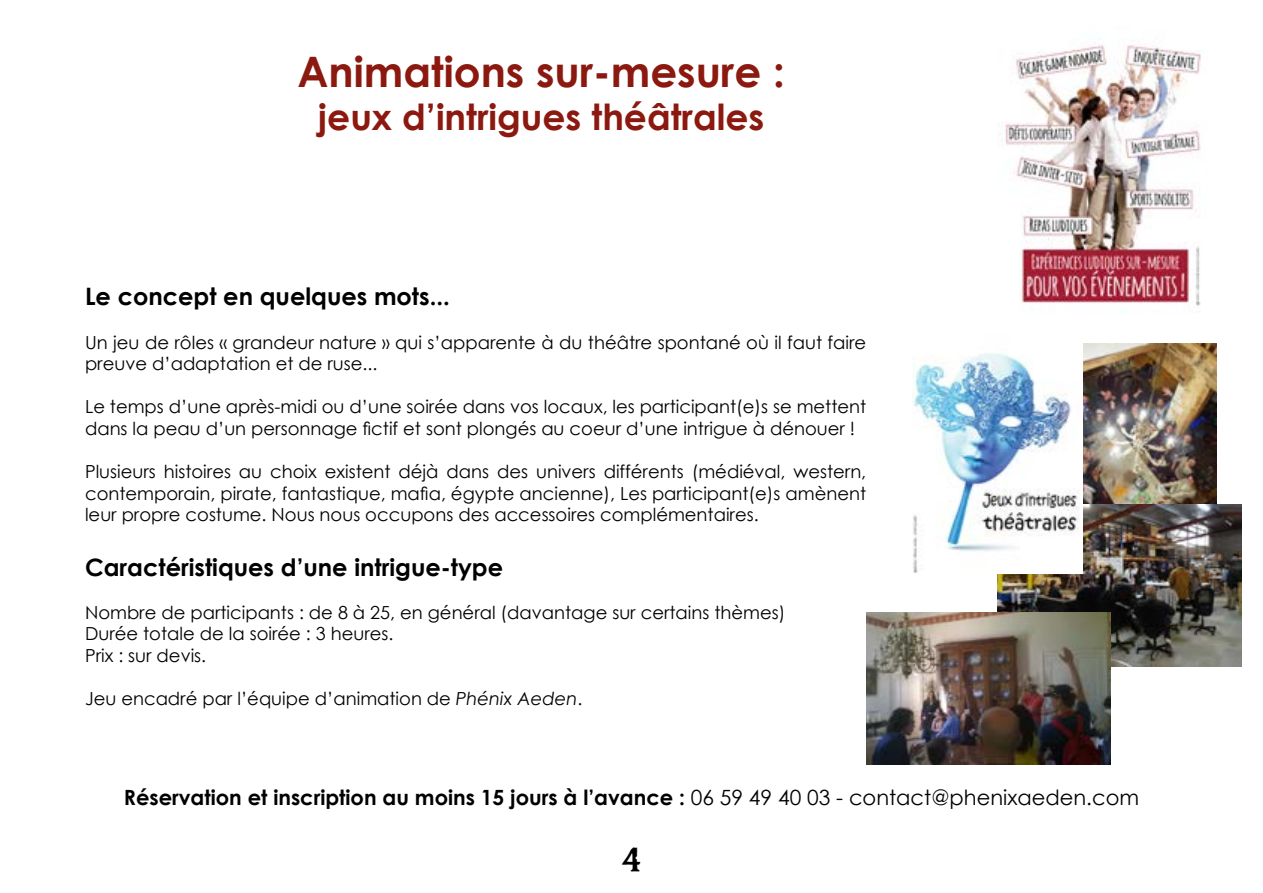
<style>
.page{position:relative;width:1263px;height:893px;background:#fff}
.page>*{position:absolute;margin:0;border:0;box-sizing:border-box;transform-origin:0 0}
.t1{font:700 42px "Century Gothic";color:#8b190f}
.t2{font:700 36px "Century Gothic";color:#8b190f}
.t3{font:36px "Piecesof Eight";color:#000}
.t4{font:700 24px "Century Gothic";color:#000}
.t5{font:700 21px "Century Gothic";color:#000}
.t6{font:18px/21.6px "Century Gothic";color:#000}
.s1{font-style:italic}
.s2{font-weight:400}
</style>
<div class="page">
<img style="left:1083px;top:343px;width:133px;height:161px">
<img style="left:1000px;top:45px;width:201px;height:265px">
<img style="left:997px;top:504px;width:245px;height:162px">
<img style="left:866px;top:612px;width:245px;height:152px">
<img style="left:912px;top:353px;width:170px;height:220px">
<h1 class="t1" style="left:297px;top:40px;width:489px">Animations sur-mesure :</h1>
<h2 class="t2" style="left:318px;top:90px;width:448px">jeux d’intrigues théâtrales</h2>
<h3 class="t4" style="left:85px;top:279px;width:366px">Le concept en quelques mots...</h3>
<p class="t6" style="left:85px;top:331px;width:783px">Un jeu de rôles « grandeur nature » qui s’apparente à du théâtre spontané où il faut faire preuve d’adaptation et de ruse...</p>
<p class="t6" style="left:85px;top:396px;width:783px">Le temps d’une après-midi ou d’une soirée dans vos locaux, les participant(e)s se mettent dans la peau d’un personnage fictif et sont plongés au coeur d’une intrigue à dénouer !</p>
<p class="t6" style="left:85px;top:461px;width:783px;text-align:justify">Plusieurs histoires au choix existent déjà dans des univers différents (médiéval, western, contemporain, pirate, fantastique, mafia, égypte ancienne), Les participant(e)s amènent leur propre costume. Nous nous occupons des accessoires complémentaires.</p>
<h3 class="t4" style="left:85px;top:549px;width:420px">Caractéristiques d’une intrigue-type</h3>
<p class="t6" style="left:85px;top:601px;width:702px">Nombre de participants : de 8 à 25, en général (davantage sur certains thèmes)<br>Durée totale de la soirée : 3 heures.<br>Prix : sur devis.</p>
<p class="t6" style="left:85px;top:687px;width:499px">Jeu encadré par l’équipe d’animation de <span class="s1">Phénix Aeden</span>.</p>
<p class="t5" style="left:124px;top:781px;width:1017px">Réservation et inscription au moins 15 jours à l’avance : <span class="s2">06 59 49 40 03 - contact@phenixaeden.com</span></p>
<h2 class="t3" style="left:622px;top:841px;width:21px">4</h2>
</div>
